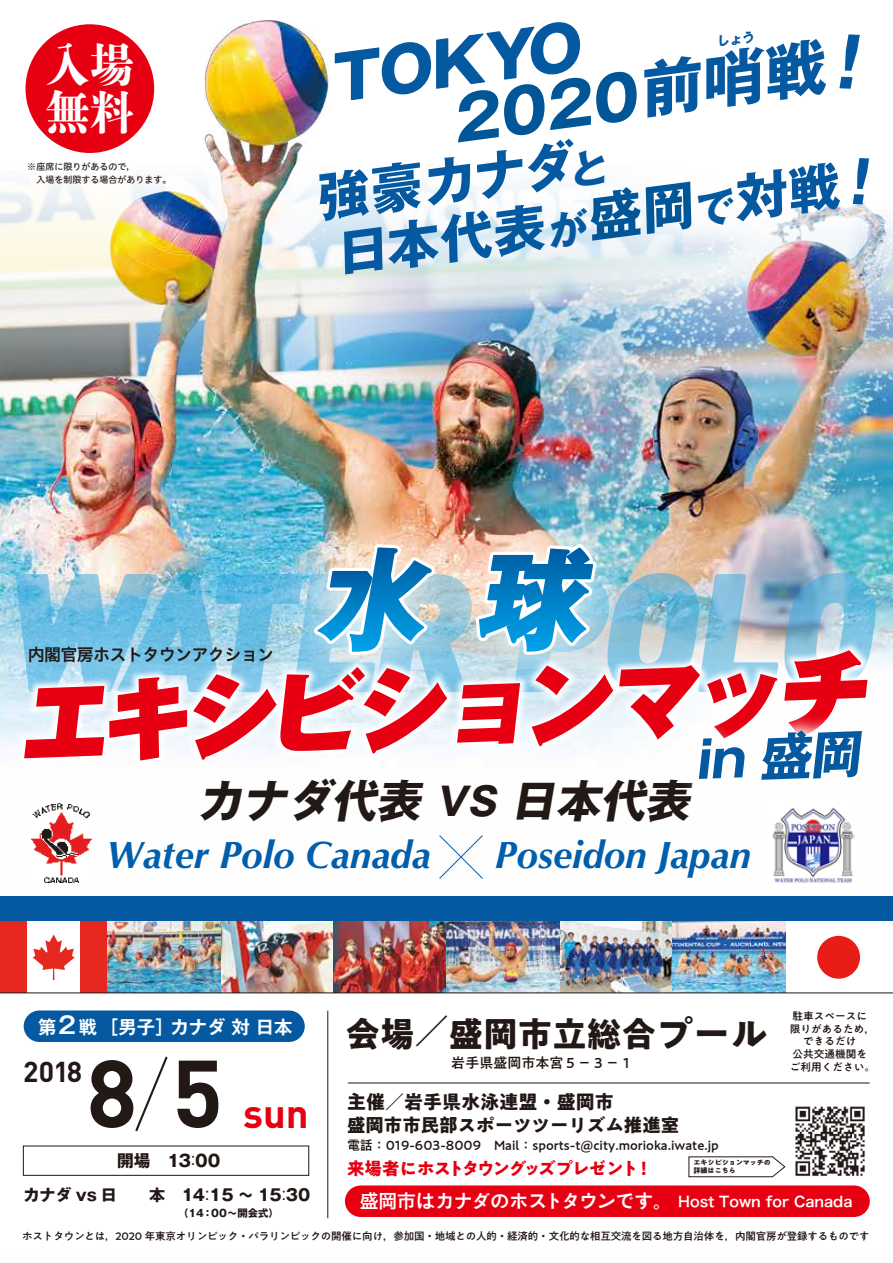
<style>
.page{position:relative;width:893px;height:1263px;background:#fff}
.page>*{position:absolute;margin:0;border:0;box-sizing:border-box;transform-origin:0 0}
.t1{font:700 93.75px "DIN";color:#221815}
.t2{font:italic 900 90.6px "Gothic MB101 Pro";color:#e60012}
.t3{font:700 60.15px "Gothic MB101 Pro";color:#0559a1}
.t4{font:700 60.15px "Gothic MB101 Pro";color:#005697}
.t5{font:700 52.05px "Gothic MB101 Pro";color:#0559a1}
.t6{font:italic 700 50.85px "Gothic MB101 Pro";color:#0559a1}
.t7{font:800 46.65px/48px "Shuei Shogo M Sen";color:#fff;scale:.95 1}
.t8{font:italic 700 45px "Gothic MB101 Pr 6 N";color:#221815}
.t9{font:700 39.9px "DIN";color:#e60012}
.t10{font:italic 700 38.55px "Gothic MB101 Pr 6 N";color:#221815}
.t11{font:italic 700 38.25px "Optima";color:#005ead}
.t12{font:700 34.5px "PA1 Gothic Std N";color:#221815}
.t13{font:700 28.35px "DIN";color:#221815}
.t14{font:700 23.25px "Gothic MB101 Pr 6 N De";color:#fff}
.t15{font:700 19.05px "PA1 Gothic Std N";color:#221815}
.t16{font:18.75px "Hira Sans Old Std W6";color:#fff}
.t17{font:700 18.45px "PA1 Gothic Std N";color:#221815}
.t18{font:700 18.3px "Gothic MB101 Pr 6 N De";color:#fff}
.t19{font:700 17.55px "PA1 Gothic Std N";letter-spacing:-.06em;color:#e60012}
.t20{font:17.1px "Hiragino UD Sans Std W6";letter-spacing:-.04em;color:#221815}
.t21{font:700 16.65px "Gothic MB101 Pr 6 N";color:#221815}
.t22{font:700 16.05px "Gothic MB101 Pr 6 N";color:#221815}
.t23{font:14.4px "Hira Sans Old Std W6";color:#fff}
.t24{font:500 13.95px "PA1 Gothic Std N";color:#221815}
.t25{font:500 12.9px "PA1 Gothic Std N";color:#221815}
.t26{font:500 10.65px/12.9px "PA1 Gothic Std N";color:#221815;text-align:center}
.t27{font:500 10.5px "PA1 Gothic Std N";letter-spacing:-.02em;color:#221815}
.t28{font:700 10.35px "Gothic MB101 Pr 6 N";color:#221815}
.t29{font:9px/12.9px "Hiragino UD Sans R Std N W5";color:#221815}
.t30{font:700 7.05px "PA1 Gothic Std N";color:#221815}
.s1{font-size:39.45px}
.s2{font-size:51.75px;color:#005697}
.s3{font-size:39.15px}
.s4{font-size:51.75px}
.s5{font-size:37.35px}
.s6{font-weight:400;font-size:15.9px}
.s7{font-weight:400}
</style>
<div class="page">
<img style="left:0;top:20px;width:893px;height:973px">
<svg style="left:334px;top:20px;width:247px;height:83px"></svg>
<div style="left:26px;top:24px;width:128px;height:129px;background:#e60012;border-radius:50%"></div>
<div style="left:0;top:896px;width:893px;height:25px;background:#0559a1"></div>
<svg style="left:22px;top:1010px;width:848px;height:209px"></svg>
<img style="left:107px;top:921px;width:678px;height:72px">
<div style="left:785px;top:921px;width:107px;height:72px;background:#fff"></div>
<div style="left:817px;top:936px;width:43px;height:43px;background:#e71d16;border-radius:50%"></div>
<div style="left:27px;top:921px;width:54px;height:72px;background:#fff"></div>
<div style="left:0;top:921px;width:27px;height:72px;background:#e72821"></div>
<div style="left:81px;top:921px;width:26px;height:72px;background:#e72821"></div>
<svg style="left:33px;top:934px;width:42px;height:46px"></svg>
<svg style="left:438px;top:837px;width:46px;height:43px"></svg>
<img style="left:31px;top:837px;width:61px;height:46px">
<img style="left:768px;top:848px;width:87px;height:38px">
<img style="left:259px;top:486px;width:213px;height:10px">
<img style="left:472px;top:480px;width:257px;height:105px">
<img style="left:16px;top:496px;width:457px;height:89px">
<img style="left:479px;top:547px;width:397px;height:38px">
<img style="left:0;top:585px;width:893px;height:252px">
<img style="left:634px;top:665px;width:259px;height:183px">
<div style="left:24px;top:1010px;width:281px;height:32px;background:#0559a1;border-radius:16px"></div>
<svg style="left:133px;top:1054px;width:36px;height:80px"></svg>
<hr style="left:327px;top:1011px;width:1px;height:207px;background:#221815">
<div style="left:345px;top:1185px;width:525px;height:32px;background:#e60012;border-radius:16px"></div>
<img style="left:787px;top:1098px;width:83px;height:86px">
<hr style="left:348px;top:1082px;width:522px;height:1px;background:#221815">
<div style="left:23px;top:1145px;width:286px;height:31px;border:1px solid #221815"></div>
<svg style="left:688px;top:1156px;width:97px;height:21px"></svg>
<hr style="left:0;top:993px;width:893px;height:1px;background:#221815">
<svg style="left:839px;top:34px;width:21px;height:55px"></svg>
<svg style="left:644px;top:30px;width:182px;height:88px"></svg>
<svg style="left:853px;top:157px;width:16px;height:47px"></svg>
<h3 class="t7" style="left:46px;top:41px;width:95px">入場無料</h3>
<p class="t29" style="left:27px;top:160px;width:146px">※座席に限りがあるので，<br>　入場を制限する場合があります。</p>
<h3 class="t3" style="left:324px;top:30px;width:252px;rotate:-8deg">TOKYO</h3>
<h3 class="t4" style="left:445px;top:71px;width:187px;rotate:-8deg">2020</h3>
<h3 class="t5" style="left:309px;top:156px;width:296px;rotate:-8deg">強豪カナダ<span class="s1">と</span></h3>
<h3 class="t5" style="left:329px;top:212px;width:509px;rotate:-8deg">日本代表<span class="s1">が</span><span class="s2">盛岡</span><span class="s3">で</span><span class="s4">対戦</span></h3>
<h3 class="t20" style="left:28px;top:642px;width:248px">内閣官房ホストタウンアクション</h3>
<h2 class="t2" style="left:14px;top:646px;width:851px;rotate:-2deg">エキシビションマッチ</h2>
<h3 class="t6" style="left:693px;top:717px;width:167px;rotate:-2deg">in 盛岡</h3>
<h3 class="t8" style="left:197px;top:763px;width:237px">カナダ代表</h3>
<h3 class="t8" style="left:511px;top:763px;width:193px">日本代表</h3>
<h3 class="t10" style="left:436px;top:769px;width:72px">VS</h3>
<h3 class="t11" style="left:107px;top:832px;width:326px">Water Polo Canada</h3>
<h3 class="t11" style="left:495px;top:832px;width:258px">Poseidon Japan</h3>
<h3 class="t14" style="left:55px;top:1006px;width:25px">２</h3>
<h3 class="t18" style="left:79px;top:1011px;width:96px">戦［男子］</h3>
<h3 class="t18" style="left:38px;top:1011px;width:20px">第</h3>
<h3 class="t18" style="left:170px;top:1011px;width:124px">カナダ対日本</h3>
<h3 class="t13" style="left:23px;top:1053px;width:60px">2018</h3>
<h1 class="t1" style="left:86px;top:1032px;width:138px">8 5</h1>
<h3 class="t9" style="left:243px;top:1087px;width:67px">sun</h3>
<h3 class="t12" style="left:414px;top:1009px;width:36px">／</h3>
<h3 class="t12" style="left:449px;top:1012px;width:320px">盛岡市立総合<span class="s5">プール</span></h3>
<h3 class="t12" style="left:346px;top:1012px;width:70px">会場</h3>
<h3 class="t24" style="left:451px;top:1055px;width:184px">岩手県盛岡市本宮５－３－１</h3>
<h3 class="t15" style="left:347px;top:1090px;width:268px">主催／岩手県水泳連盟・盛岡市</h3>
<h3 class="t17" style="left:347px;top:1113px;width:334px">盛岡市市民部スポーツツーリズム推進室</h3>
<p class="t26" style="left:790px;top:1010px;width:87px">駐車スペースに限りがあるため，できるだけ<br>公共交通機関をご利用ください。</p>
<h3 class="t21" style="left:117px;top:1147px;width:105px">開場　13<span class="s6">:</span>00</h3>
<h3 class="t22" style="left:23px;top:1182px;width:143px">カナダ vs 日　　本</h3>
<h3 class="t22" style="left:181px;top:1182px;width:130px">14<span class="s7">:</span>15 ~ 15<span class="s7">:</span>30</h3>
<p class="t28" style="left:178px;top:1204px;width:102px">（14：00～開会式(</p>
<p class="t25" style="left:347px;top:1137px;width:373px">電話：019-603-8009　Mail：sports @t - city.morioka.iwate j p.</p>
<h3 class="t16" style="left:360px;top:1186px;width:314px">盛岡市はカナダのホストタウンです。</h3>
<h3 class="t19" style="left:347px;top:1157px;width:293px">来場者にホストタウングッズプレゼント</h3>
<p class="t30" style="left:693px;top:1158px;width:79px">エキシビションマッチの</p>
<h3 class="t19" style="left:635px;top:1157px;width:19px">!</h3>
<p class="t30" style="left:693px;top:1166px;width:44px">詳細はこちら</p>
<h3 class="t23" style="left:678px;top:1191px;width:176px">Host Town for Canada</h3>
<p class="t27" style="left:22px;top:1230px;width:849px">ホストタウンとは，2020 年東京オリンピック・パラリンピックの開催に向け，参加国・地域との人的・経済的・文化的な相互交流を図る地方自治体を，内閣官房が登録するものです</p>
</div>
